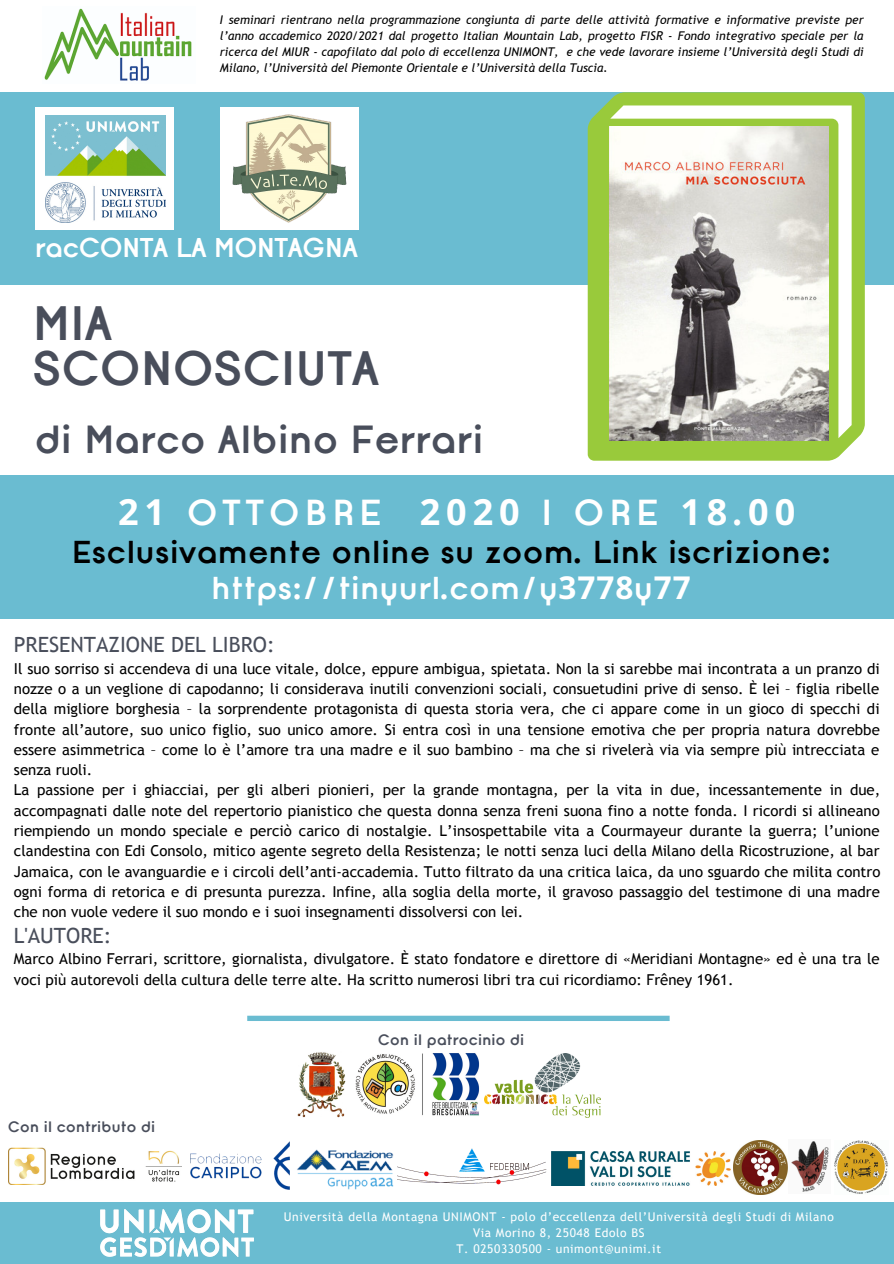
<style>
.page{position:relative;width:894px;height:1264px;background:#fff}
.page>*{position:absolute;margin:0;border:0;box-sizing:border-box;transform-origin:0 0}
.t1{font:700 48px/45px "Opificio";letter-spacing:.02em;color:#494e5b}
.t2{font:700 39px "Opificio";letter-spacing:.02em;color:#494e5b}
.t3{font:700 36px "Opificio";letter-spacing:.165em;color:#fff}
.t4{font:700 31.5px/35.5px "Opificio";letter-spacing:.03em;color:#000;text-align:center}
.t5{font:700 27px "Opificio";color:#fff}
.t6{font:21px "Trebuchet MS";color:#494e5b}
.t7{font:15px/20.2px "Trebuchet MS";color:#000}
.t8{font:700 15px "Opificio";letter-spacing:.02em;color:#494e5b}
.t9{font:italic 12px/16px "Trebuchet MS";color:#000;text-align:justify}
.t10{font:12px/16px "Trebuchet MS";letter-spacing:.05em;color:#fff;text-align:center}
.s1{font-family:"Noto Sans"}
.s2{color:#fff}
.s3{font-family:"Noto Sans";color:#fff}
</style>
<div class="page">
<div style="left:0;top:1202px;width:893px;height:61px;background:#6abcd1"></div>
<div style="left:0;top:92px;width:893px;height:193px;background:#6abcd1"></div>
<div style="left:35px;top:108px;width:139px;height:122px;background:#fff"></div>
<img style="left:46px;top:116px;width:119px;height:106px">
<div style="left:220px;top:108px;width:138px;height:122px;background:#fff"></div>
<img style="left:232px;top:114px;width:115px;height:109px">
<div style="left:0;top:476px;width:893px;height:143px;background:#6abcd1"></div>
<svg style="left:247px;top:1015px;width:422px;height:6px;background:#7bc3d6"></svg>
<img style="left:297px;top:1052px;width:49px;height:65px">
<img style="left:355px;top:1053px;width:125px;height:63px">
<img style="left:484px;top:1053px;width:116px;height:64px">
<img style="left:100px;top:1209px;width:153px;height:46px">
<img style="left:44px;top:8px;width:148px;height:73px">
<svg style="left:587px;top:92px;width:277px;height:368px;background:#9ecc4d"></svg>
<svg style="left:610px;top:105px;width:241px;height:333px;background:#d5e8af"></svg>
<img style="left:609px;top:127px;width:219px;height:313px">
<img style="left:8px;top:1147px;width:174px;height:37px">
<img style="left:190px;top:1141px;width:100px;height:48px">
<img style="left:397px;top:1148px;width:150px;height:37px">
<img style="left:551px;top:1151px;width:179px;height:33px">
<img style="left:733px;top:1140px;width:96px;height:54px">
<img style="left:834px;top:1140px;width:53px;height:54px">
<img style="left:297px;top:1149px;width:97px;height:40px">
<p class="t9" style="left:220px;top:12px;width:645px">I seminari rientrano nella programmazione congiunta di parte delle attività formative e informative previste per l’anno accademico 2020/2021 dal progetto Italian Mountain Lab, progetto FISR - Fondo integrativo speciale per la ricerca del MIUR - capofilato dal polo di eccellenza UNIMONT, e che vede lavorare insieme l’Università degli Studi di Milano, l’Università del Piemonte Orientale e l’Università della Tuscia.</p>
<h3 class="t5" style="left:35px;top:238px;width:324px">racCONTA LA MONTAGNA</h3>
<h1 class="t1" style="left:33px;top:306px;width:347px">MIA<br>SCONOSCIUTA</h1>
<h2 class="t2" style="left:35px;top:426px;width:449px">di Marco Albino Ferrari</h2>
<h3 class="t3" style="left:118px;top:500px;width:678px"><span class="s1">21</span> OTTOBRE <span class="s1">2020</span> I ORE <span class="s1">18</span>.<span class="s1">00</span></h3>
<h3 class="t4" style="left:72px;top:537px;width:758px">Esclusivamente online su zoom. Link iscrizione: <span class="s2">https://tinyurl.com/y</span><span class="s3">3778</span><span class="s2">y</span><span class="s3">77</span></h3>
<h3 class="t6" style="left:14px;top:632px;width:262px">PRESENTAZIONE DEL LIBRO:</h3>
<p class="t7" style="left:14px;top:658px;width:867px">Il suo sorriso si accendeva di una luce vitale, dolce, eppure ambigua, spietata. Non la si sarebbe mai incontrata a un pranzo di nozze o a un veglione di capodanno; li considerava inutili convenzioni sociali, consuetudini prive di senso. È lei – figlia ribelle della migliore borghesia – la sorprendente protagonista di questa storia vera, che ci appare come in un gioco di specchi di fronte all’autore, suo unico figlio, suo unico amore. Si entra così in una tensione emotiva che per propria natura dovrebbe essere asimmetrica – come lo è l’amore tra una madre e il suo bambino – ma che si rivelerà via via sempre più intrecciata e senza ruoli.<br>La passione per i ghiacciai, per gli alberi pionieri, per la grande montagna, per la vita in due, incessantemente in due, accompagnati dalle note del repertorio pianistico che questa donna senza freni suona fino a notte fonda. I ricordi si allineano riempiendo un mondo speciale e perciò carico di nostalgie. L’insospettabile vita a Courmayeur durante la guerra; l’unione clandestina con Edi Consolo, mitico agente segreto della Resistenza; le notti senza luci della Milano della Ricostruzione, al bar Jamaica, con le avanguardie e i circoli dell’anti-accademia. Tutto filtrato da una critica laica, da uno sguardo che milita contro ogni forma di retorica e di presunta purezza. Infine, alla soglia della morte, il gravoso passaggio del testimone di una madre che non vuole vedere il suo mondo e i suoi insegnamenti dissolversi con lei.</p>
<h3 class="t6" style="left:14px;top:923px;width:99px">L'AUTORE:</h3>
<p class="t7" style="left:14px;top:948px;width:867px">Marco Albino Ferrari, scrittore, giornalista, divulgatore. È stato fondatore e direttore di «Meridiani Montagne» ed è una tra le voci più autorevoli della cultura delle terre alte. Ha scritto numerosi libri tra cui ricordiamo: Frêney 1961.</p>
<p class="t8" style="left:8px;top:1120px;width:148px">Con il contributo di</p>
<p class="t8" style="left:378px;top:1034px;width:147px">Con il patrocinio di</p>
<p class="t10" style="left:284px;top:1208px;width:551px">Università della Montagna UNIMONT - polo d’eccellenza dell’Università degli Studi di Milano<br>Via Morino 8, 25048 Edolo BS<br>T. 0250330500 - unimont@unimi.it</p>
</div>
